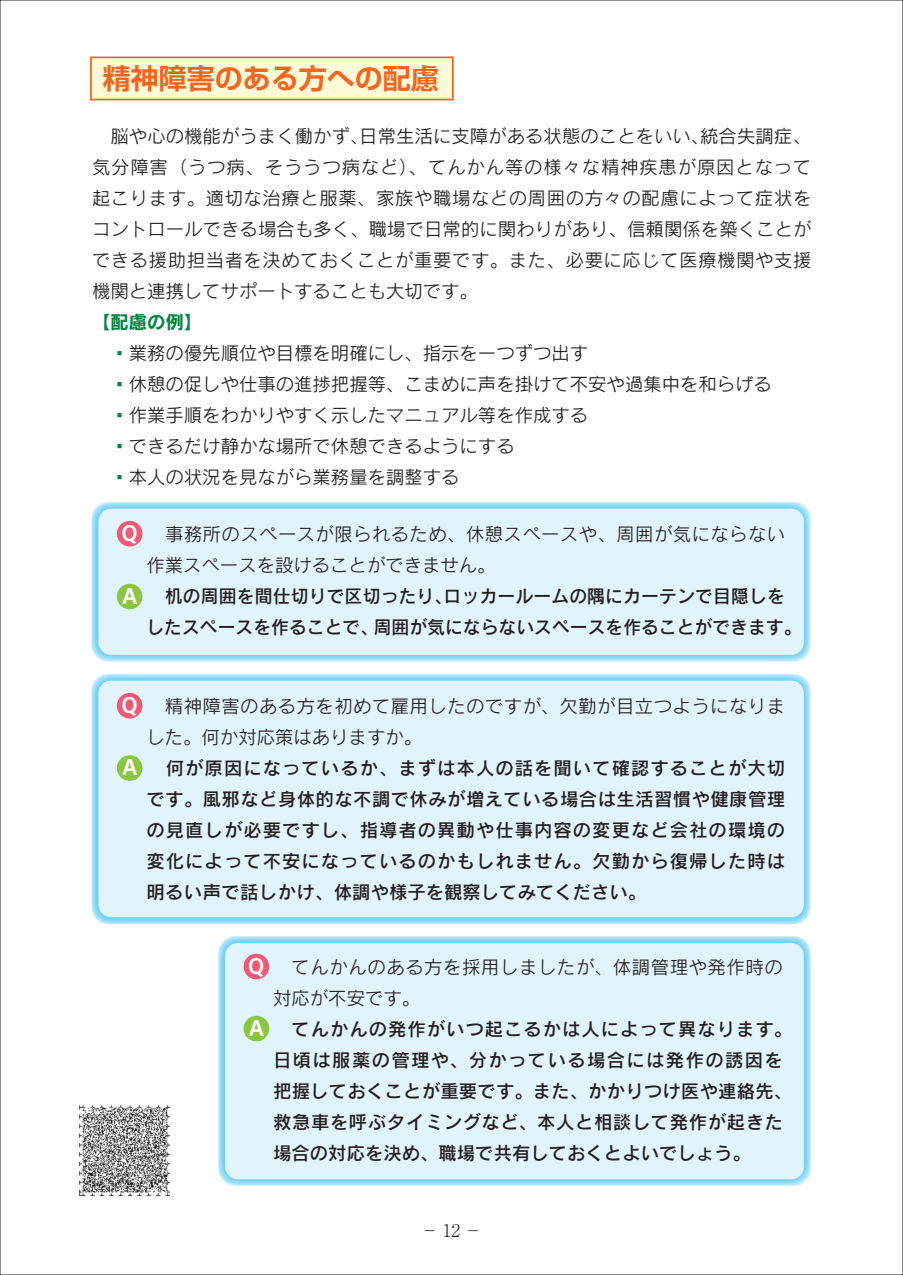
<style>
.page{position:relative;width:903px;height:1275px;background:#fff}
.page>*{position:absolute;margin:0;border:0;box-sizing:border-box;transform-origin:0 0}
.t1{font:700 28px "Shin Go Pro De";color:#f36421}
.t2{font:20.3px "Rodin Pro B";color:#fff}
.t3{font:18.38px/31px "Rodin Pro M";color:#231f20;text-align:justify}
.t4{font:18.38px/31px "Rodin Pro DB";letter-spacing:.01em;color:#231f20;text-align:center}
.t5{font:18.38px/31px "Rodin Pro DB";letter-spacing:.03em;color:#231f20}
.t6{font:18.38px "Rodin Pro M";letter-spacing:.025em;color:#231f20}
.t7{font:18.38px "Rodin Pro M";letter-spacing:.03em;color:#231f20}
.t8{font:18.38px "Rodin Pro B";color:#008540}
.t9{font:300 17.32px "Ryumin Pro";color:#231f20}
.s1{font-family:"Rodin Pro UB";color:#008540}
.s2{font-family:"Rodin Pro B";font-size:20.3px;color:#fff}
</style>
<div class="page">
<div style="left:91px;top:57px;width:362px;height:43px;background:#fffbd6"></div>
<div style="left:90px;top:56px;width:364px;height:44px;border:2px solid #f36421"></div>
<svg style="left:91px;top:502px;width:720px;height:160px;background:#9cdef8"></svg>
<div style="left:98px;top:509px;width:706px;height:146px;background:#e1f4fc;border-radius:13px"></div>
<div style="left:117px;top:521px;width:25px;height:25px;background:#f05972;border-radius:50%"></div>
<div style="left:117px;top:584px;width:25px;height:25px;background:#8bc63e;border-radius:50%"></div>
<svg style="left:218px;top:936px;width:593px;height:250px;background:#97ddf8"></svg>
<div style="left:225px;top:943px;width:579px;height:236px;background:#e1f4fc;border-radius:13px"></div>
<div style="left:244px;top:954px;width:25px;height:25px;background:#f05972;border-radius:50%"></div>
<div style="left:244px;top:1016px;width:25px;height:25px;background:#8bc63e;border-radius:50%"></div>
<svg style="left:91px;top:674px;width:720px;height:250px;background:#96dcf8"></svg>
<div style="left:98px;top:681px;width:706px;height:236px;background:#e1f4fc;border-radius:13px"></div>
<div style="left:117px;top:693px;width:25px;height:25px;background:#f05972;border-radius:50%"></div>
<div style="left:117px;top:755px;width:25px;height:26px;background:#8bc63e;border-radius:50%"></div>
<img style="left:80px;top:1106px;width:89px;height:89px">
<h1 class="t1" style="left:103px;top:56px;width:338px">精神障害のある方への配慮</h1>
<p class="t3" style="left:92px;top:120px;width:721px">　脳や心の機能がうまく働かず、日常生活に支障がある状態のことをいい、統合失調症、気分障害（うつ病、そううつ病など）、てんかん等の様々な精神疾患が原因となって起こります。適切な治療と服薬、家族や職場などの周囲の方々の配慮によって症状をコントロールできる場合も多く、職場で日常的に関わりがあり、信頼関係を築くことができる援助担当者を決めておくことが重要です。また、必要に応じて医療機関や支援機関と連携してサポートすることも大切です。</p>
<p class="t8" style="left:92px;top:310px;width:112px">【配慮の例】</p>
<p class="t3" style="left:110px;top:337px;width:663px;text-align:left"><span class="s1">・</span>業務の優先順位や目標を明確にし、指示を一つずつ出す<br><span class="s1">・</span>休憩の促しや仕事の進捗把握等、こまめに声を掛けて不安や過集中を和らげる<span class="s1">・</span>作業手順をわかりやすく示したマニュアル等を作成する<br><span class="s1">・</span>できるだけ静かな場所で休憩できるようにする<br><span class="s1">・</span>本人の状況を見ながら業務量を調整する</p>
<p class="t6" style="left:122px;top:522px;width:665px"><span class="s2">Q</span> 　事務所のスペースが限られるため、休憩スペースや、周囲が気にならない</p>
<p class="t2" style="left:122px;top:582px;width:16px">A</p>
<p class="t3" style="left:146px;top:549px;width:351px">作業スペースを設けることができません。</p>
<p class="t4" style="left:146px;top:580px;width:657px">机の周囲を間仕切りで区切ったり、ロッカールームの隅にカーテンで目隠しを<br>したスペースを作ることで、周囲が気にならないスペースを作ることができます。</p>
<p class="t6" style="left:122px;top:694px;width:665px"><span class="s2">Q</span> 　精神障害のある方を初めて雇用したのですが、欠勤が目立つようになりま</p>
<p class="t2" style="left:122px;top:754px;width:16px">A</p>
<p class="t3" style="left:146px;top:721px;width:277px">した。何か対応策はありますか。</p>
<p class="t4" style="left:146px;top:752px;width:640px;text-align:justify;text-indent:19px">何が原因になっているか、まずは本人の話を聞いて確認することが大切です。風邪など身体的な不調で休みが増えている場合は生活習慣や健康管理の見直しが必要ですし、指導者の異動や仕事内容の変更など会社の環境の変化によって不安になっているのかもしれません。欠勤から復帰した時は明るい声で話しかけ、体調や様子を観察してみてください。</p>
<p class="t7" style="left:248px;top:955px;width:536px"><span class="s2">Q</span> 　てんかんのある方を採用しましたが、体調管理や発作時の</p>
<p class="t2" style="left:249px;top:1014px;width:16px">A</p>
<p class="t3" style="left:273px;top:982px;width:148px">対応が不安です。</p>
<p class="t5" style="left:273px;top:1013px;width:521px;text-indent:18px">てんかんの発作がいつ起こるかは人によって異なります。日頃は服薬の管理や、分かっている場合には発作の誘因を把握しておくことが重要です。また、かかりつけ医や連絡先、救急車を呼ぶタイミングなど、本人と相談して発作が起きた場合の対応を決め、職場で共有しておくとよいでしょう。</p>
<p class="t9" style="left:421px;top:1217px;width:62px">−12−</p>
</div>
